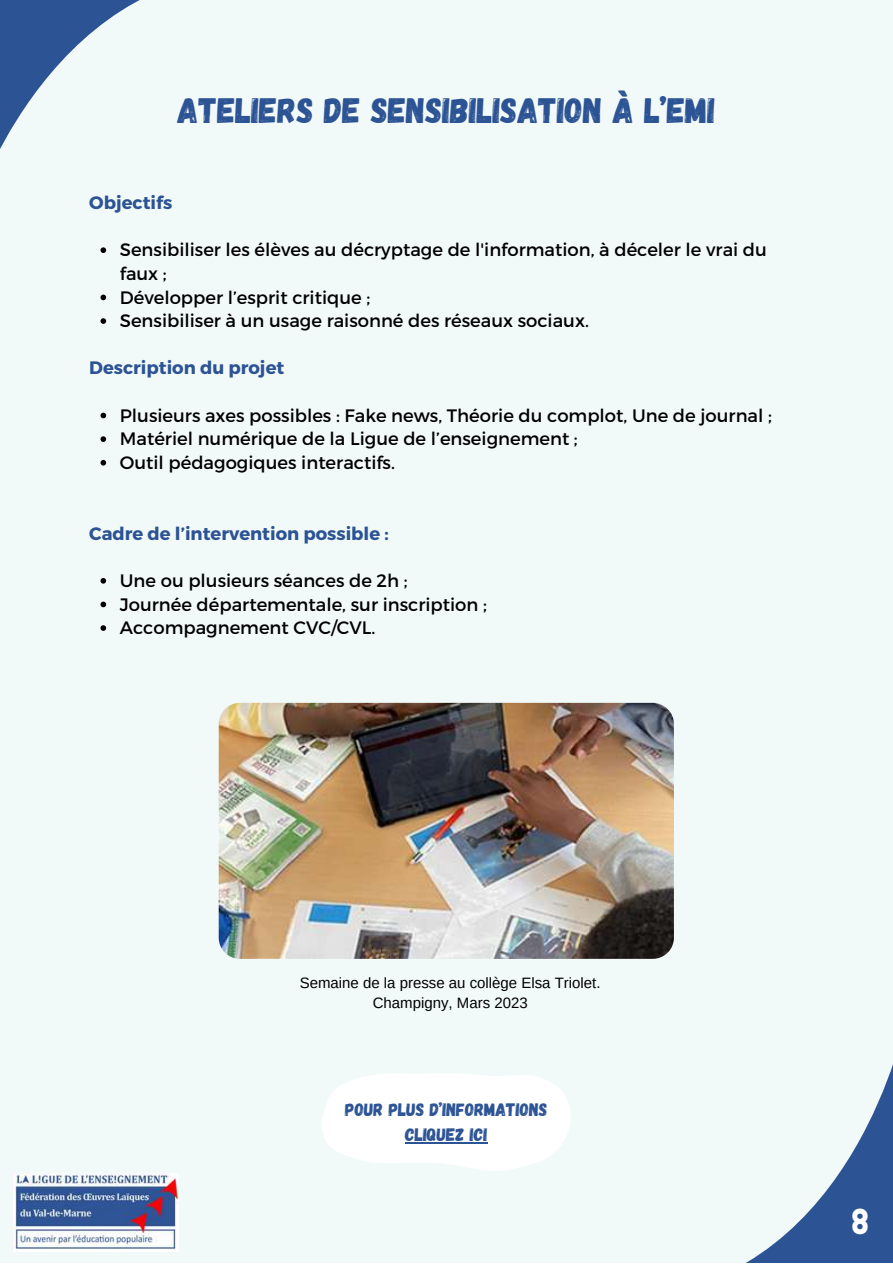
<style>
.page{position:relative;width:893px;height:1264px;background:#fff}
.page>*{position:absolute;margin:0;border:0;box-sizing:border-box;transform-origin:0 0}
.t1{font:35.25px "Gagalin";color:#2c5394}
.t2{font:900 35.25px "Lovelo";color:#fff}
.t3{font:18px/23.5px "Montserrat";color:#000}
.t4{font:700 18px "Montserrat";color:#2c5394}
.t5{font:18px/24.8px "Gagalin";color:#2c5394;text-align:center}
.t6{font:15px/20.2px "Arimo";color:#000;text-align:center}
</style>
<div class="page">
<div style="left:0;top:0;width:892px;height:1262px;background:#f2faf9"></div>
<svg style="left:322px;top:1074px;width:248px;height:96px"></svg>
<hr style="left:405px;top:1142px;width:82px;height:1px;background:#2c5394">
<img style="left:219px;top:703px;width:455px;height:255px;border-radius:21px">
<svg style="left:100px;top:247px;width:6px;height:6px"></svg>
<svg style="left:100px;top:294px;width:6px;height:6px"></svg>
<svg style="left:100px;top:318px;width:6px;height:6px"></svg>
<svg style="left:100px;top:413px;width:6px;height:5px"></svg>
<svg style="left:100px;top:436px;width:6px;height:6px"></svg>
<svg style="left:100px;top:460px;width:6px;height:5px"></svg>
<svg style="left:100px;top:578px;width:6px;height:5px"></svg>
<svg style="left:100px;top:601px;width:6px;height:6px"></svg>
<svg style="left:100px;top:625px;width:6px;height:6px"></svg>
<svg style="left:747px;top:1067px;width:145px;height:195px"></svg>
<svg style="left:0;top:0;width:140px;height:149px"></svg>
<img style="left:12px;top:1173px;width:167px;height:78px">
<h1 class="t1" style="left:177px;top:87px;width:539px">ATELIERS DE SENSIBILISATION À L’EMI</h1>
<p class="t4" style="left:89px;top:191px;width:85px">Objectifs</p>
<p class="t3" style="left:120px;top:237px;width:648px">Sensibiliser les élèves au décryptage de l'information, à déceler le vrai du faux ;<br>Développer l’esprit critique ;<br>Sensibiliser à un usage raisonné des réseaux sociaux.</p>
<p class="t4" style="left:89px;top:356px;width:196px">Description du projet</p>
<p class="t3" style="left:120px;top:402px;width:653px">Plusieurs axes possibles : Fake news, Théorie du complot, Une de journal ;<br>Matériel numérique de la Ligue de l’enseignement ;<br>Outil pédagogiques interactifs.</p>
<p class="t4" style="left:89px;top:521px;width:301px">Cadre de l’intervention possible :</p>
<p class="t3" style="left:120px;top:568px;width:368px">Une ou plusieurs séances de 2h ;<br>Journée départementale, sur inscription ;<br>Accompagnement CVC/CVL.</p>
<p class="t6" style="left:300px;top:972px;width:302px">Semaine de la presse au collège Elsa Triolet.<br>Champigny, Mars 2023</p>
<p class="t5" style="left:345px;top:1096px;width:204px">POUR PLUS D’INFORMATIONS<br>CLIQUEZ ICI</p>
<h1 class="t2" style="left:851px;top:1207px;width:20px">8</h1>
</div>
